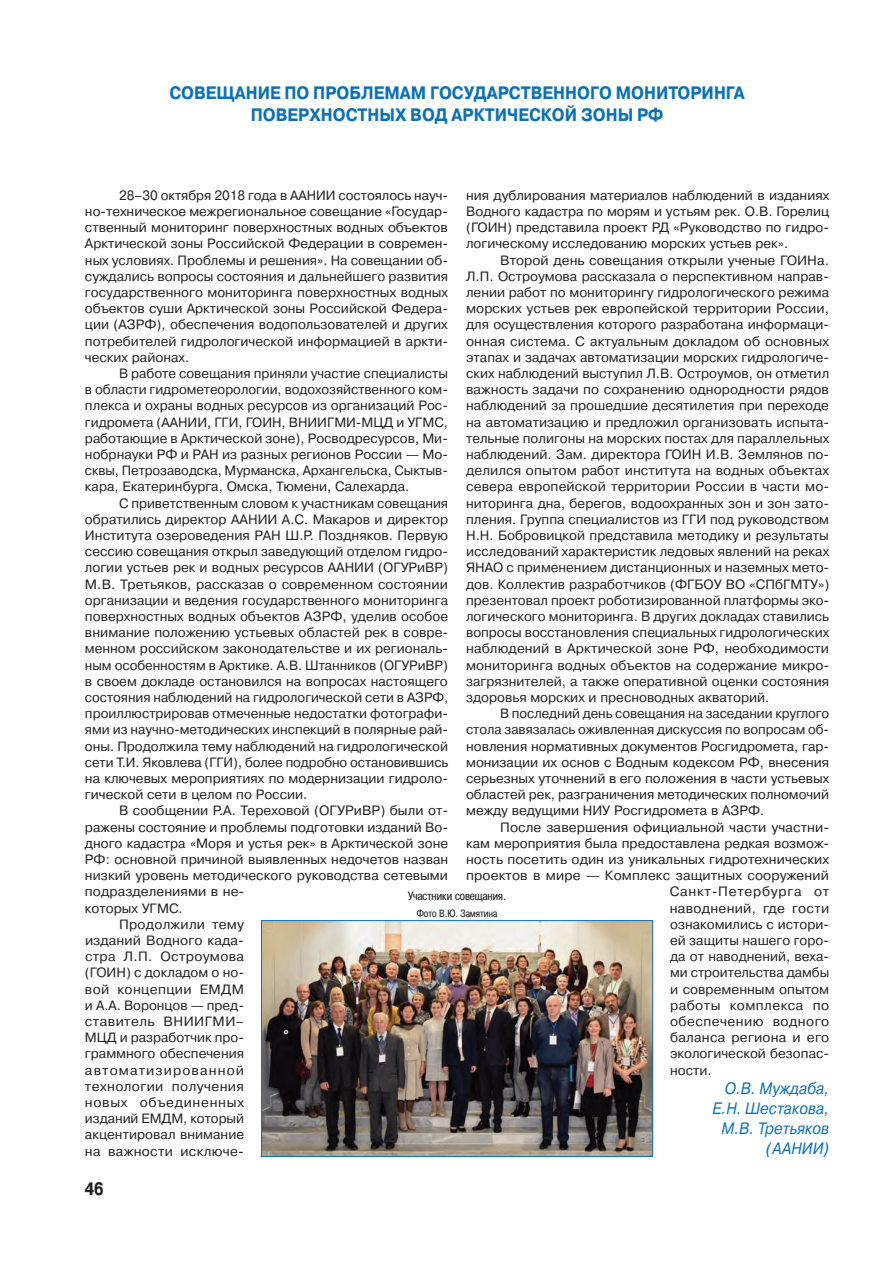
<style>
.page{position:relative;width:893px;height:1263px;background:#fff}
.page>*{position:absolute;margin:0;border:0;box-sizing:border-box;transform-origin:0 0}
.t1{font:700 18px/21.6px "Pragmatica C";color:#0971ba;text-align:center;scale:.9 1}
.t2{font:700 18px "Pragmatica Cond C";color:#231f20}
.t3{font:italic 16.5px/19.8px "Pragmatica C";color:#0971ba;text-align:right;scale:.9 1}
.t4{font:13.5px/16.2px "Pragmatica C";color:#231f20;text-align:justify}
.t5{font:13.5px "Pragmatica C";letter-spacing:.03em;color:#231f20}
.t6{font:13.5px "Pragmatica C";letter-spacing:.02em;color:#231f20}
.t7{font:13.5px "Pragmatica C";letter-spacing:.05em;color:#231f20}
.t8{font:13.5px "Pragmatica C";letter-spacing:.025em;color:#231f20}
.t9{font:13.5px "Pragmatica C";letter-spacing:.08em;color:#231f20}
.t10{font:12px "Pragmatica Cond C";color:#231f20}
.t11{font:10.5px "Pragmatica Cond C";color:#231f20}
</style>
<div class="page">
<img style="left:263px;top:922px;width:388px;height:233px">
<div style="left:261px;top:920px;width:392px;height:237px;border:1px solid #0971ba"></div>
<h1 class="t1" style="left:169px;top:82px;width:641px">СОВЕЩАНИЕ ПО ПРОБЛЕМАМ ГОСУДАРСТВЕННОГО МОНИТОРИНГА<br>ПОВЕРХНОСТНЫХ ВОД АРКТИЧЕСКОЙ ЗОНЫ РФ</h1>
<p class="t4" style="left:85px;top:187px;width:365px;text-indent:34px">28–30 октября 2018 года в ААНИИ состоялось науч&shy;но-техническое межрегиональное совещание «Государ&shy;ственный мониторинг поверхностных водных объектов Арктической зоны Российской Федерации в современ&shy;ных условиях. Проблемы и решения». На совещании об&shy;суждались вопросы состояния и дальнейшего развития государственного мониторинга поверхностных водных объектов суши Арктической зоны Российской Федера&shy;ции (АЗРФ), обеспечения водопользователей и других потребителей гидрологической информацией в аркти&shy;ческих районах.</p>
<p class="t4" style="left:85px;top:365px;width:365px;text-indent:34px">В работе совещания приняли участие специалисты в области гидрометеорологии, водохозяйственного ком&shy;плекса и охраны водных ресурсов из организаций Рос&shy;гидромета (ААНИИ, ГГИ, ГОИН, ВНИИГМИ-МЦД и УГМС, работающие в Арктической зоне), Росводресурсов, Ми&shy;нобрнауки РФ и РАН из разных регионов России — Мо&shy;сквы, Петрозаводска, Мурманска, Архангельска, Сыктыв&shy;кара, Екатеринбурга, Омска, Тюмени, Салехарда.</p>
<p class="t4" style="left:85px;top:495px;width:365px;text-indent:34px">С приветственным словом к участникам совещания обратились директор ААНИИ А.С. Макаров и директор Института озероведения РАН Ш.Р. Поздняков. Первую сессию совещания открыл заведующий отделом гидро&shy;логии устьев рек и водных ресурсов ААНИИ (ОГУРиВР)<br>М.В. Третьяков, рассказав о современном состоянии организации и ведения государственного мониторинга поверхностных водных объектов АЗРФ, уделив особое внимание положению устьевых областей рек в совре&shy;менном российском законодательстве и их региональ&shy;ным особенностям в Арктике. А.В. Штанников (ОГУРиВР) в своем докладе остановился на вопросах настоящего состояния наблюдений на гидрологической сети в АЗРФ, проиллюстрировав отмеченные недостатки фотографи&shy;ями из научно-методических инспекций в полярные рай&shy;оны. Продолжила тему наблюдений на гидрологической сети Т.И. Яковлева (ГГИ), более подробно остановившись на ключевых мероприятиях по модернизации гидроло&shy;гической сети в целом по России.</p>
<p class="t4" style="left:119px;top:803px;width:331px">В сообщении Р.А. Тереховой (ОГУРиВР) были от-</p>
<p class="t4" style="left:85px;top:819px;width:365px">ражены состояние и проблемы подготовки изданий Во-</p>
<p class="t4" style="left:85px;top:835px;width:365px">дного кадастра «Моря и устья рек» в Арктической зоне</p>
<p class="t4" style="left:85px;top:851px;width:365px">РФ: основной причиной выявленных недочетов назван</p>
<p class="t4" style="left:85px;top:867px;width:365px">низкий уровень методического руководства сетевыми</p>
<p class="t4" style="left:85px;top:884px;width:161px">подразделениями в не-</p>
<p class="t4" style="left:85px;top:900px;width:99px">которых УГМС.</p>
<p class="t6" style="left:119px;top:916px;width:126px">Продолжили тему</p>
<p class="t4" style="left:85px;top:932px;width:161px">изданий Водного када-</p>
<p class="t8" style="left:85px;top:949px;width:161px">стра Л.П. Остроумова</p>
<p class="t4" style="left:85px;top:965px;width:161px">(ГОИН) с докладом о но-</p>
<p class="t8" style="left:85px;top:981px;width:161px">вой концепции ЕМДМ</p>
<p class="t4" style="left:85px;top:997px;width:161px">и А.А. Воронцов — пред-</p>
<p class="t5" style="left:85px;top:1013px;width:161px">ставитель ВНИИГМИ–</p>
<p class="t4" style="left:85px;top:1029px;width:161px">МЦД и разработчик про-</p>
<p class="t4" style="left:85px;top:1046px;width:161px">граммного обеспечения</p>
<p class="t9" style="left:85px;top:1062px;width:161px">автоматизированной</p>
<p class="t5" style="left:85px;top:1078px;width:161px">технологии получения</p>
<p class="t7" style="left:85px;top:1094px;width:160px">новых объединенных</p>
<p class="t4" style="left:85px;top:1110px;width:161px">изданий ЕМДМ, который</p>
<p class="t4" style="left:85px;top:1127px;width:161px">акцентировал внимание</p>
<p class="t6" style="left:85px;top:1143px;width:161px">на важности исключе-</p>
<p class="t4" style="left:466px;top:187px;width:365px">ния дублирования материалов наблюдений в изданиях Водного кадастра по морям и устьям рек. О.В. Горелиц (ГОИН) представила проект РД «Руководство по гидро&shy;логическому исследованию морских устьев рек».</p>
<p class="t4" style="left:466px;top:252px;width:365px;text-indent:34px">Второй день совещания открыли ученые ГОИНа.<br>Л.П. Остроумова рассказала о перспективном направ&shy;лении работ по мониторингу гидрологического режима морских устьев рек европейской территории России, для осуществления которого разработана информаци&shy;онная система. С актуальным докладом об основных этапах и задачах автоматизации морских гидрологиче&shy;ских наблюдений выступил Л.В. Остроумов, он отметил важность задачи по сохранению однородности рядов наблюдений за прошедшие десятилетия при переходе на автоматизацию и предложил организовать испыта&shy;тельные полигоны на морских постах для параллельных наблюдений. Зам. директора ГОИН И.В. Землянов по&shy;делился опытом работ института на водных объектах севера европейской территории России в части мо&shy;ниторинга дна, берегов, водоохранных зон и зон зато&shy;пления. Группа специалистов из ГГИ под руководством Н.Н. Бобровицкой представила методику и результаты исследований характеристик ледовых явлений на реках ЯНАО с применением дистанционных и наземных мето&shy;дов. Коллектив разработчиков (ФГБОУ ВО «СПбГМТУ») презентовал проект роботизированной платформы эко&shy;логического мониторинга. В других докладах ставились вопросы восстановления специальных гидрологических наблюдений в Арктической зоне РФ, необходимости мониторинга водных объектов на содержание микро&shy;загрязнителей, а также оперативной оценки состояния здоровья морских и пресноводных акваторий.</p>
<p class="t4" style="left:466px;top:705px;width:365px;text-indent:34px">В последний день совещания на заседании круглого стола завязалась оживленная дискуссия по вопросам об&shy;новления нормативных документов Росгидромета, гар&shy;монизации их основ с Водным кодексом РФ, внесения серьезных уточнений в его положения в части устьевых областей рек, разграничения методических полномочий между ведущими НИУ Росгидромета в АЗРФ.</p>
<p class="t4" style="left:500px;top:819px;width:331px">После завершения официальной части участни-</p>
<p class="t4" style="left:466px;top:835px;width:365px">кам мероприятия была предоставлена редкая возмож-</p>
<p class="t4" style="left:466px;top:851px;width:364px">ность посетить один из уникальных гидротехнических</p>
<p class="t4" style="left:466px;top:867px;width:364px">проектов в мире — Комплекс защитных сооружений</p>
<p class="t7" style="left:670px;top:884px;width:161px">Санкт-Петербурга от</p>
<p class="t6" style="left:670px;top:900px;width:161px">наводнений, где гости</p>
<p class="t4" style="left:670px;top:916px;width:161px">озна комились с истори-</p>
<p class="t4" style="left:670px;top:932px;width:161px">ей защиты нашего горо-</p>
<p class="t4" style="left:670px;top:948px;width:161px">да от наводнений, веха-</p>
<p class="t4" style="left:670px;top:965px;width:161px">ми строительства дамбы</p>
<p class="t4" style="left:670px;top:981px;width:161px">и современным опытом</p>
<p class="t5" style="left:670px;top:997px;width:160px">работы комплекса по</p>
<p class="t5" style="left:670px;top:1013px;width:161px">обеспечению водного</p>
<p class="t4" style="left:670px;top:1029px;width:161px">баланса региона и его</p>
<p class="t4" style="left:670px;top:1046px;width:161px">экологической безопас-</p>
<p class="t4" style="left:670px;top:1062px;width:43px">ности.</p>
<p class="t3" style="left:712px;top:1079px;width:131px">О.В. Муждаба,<br>Е.Н. Шестакова,<br>М.В. Третьяков (ААНИИ)</p>
<p class="t10" style="left:408px;top:889px;width:100px">Участники совещания.</p>
<p class="t11" style="left:417px;top:907px;width:82px">Фото В.Ю. Замятина</p>
<h1 class="t2" style="left:85px;top:1178px;width:20px">46</h1>
</div>
